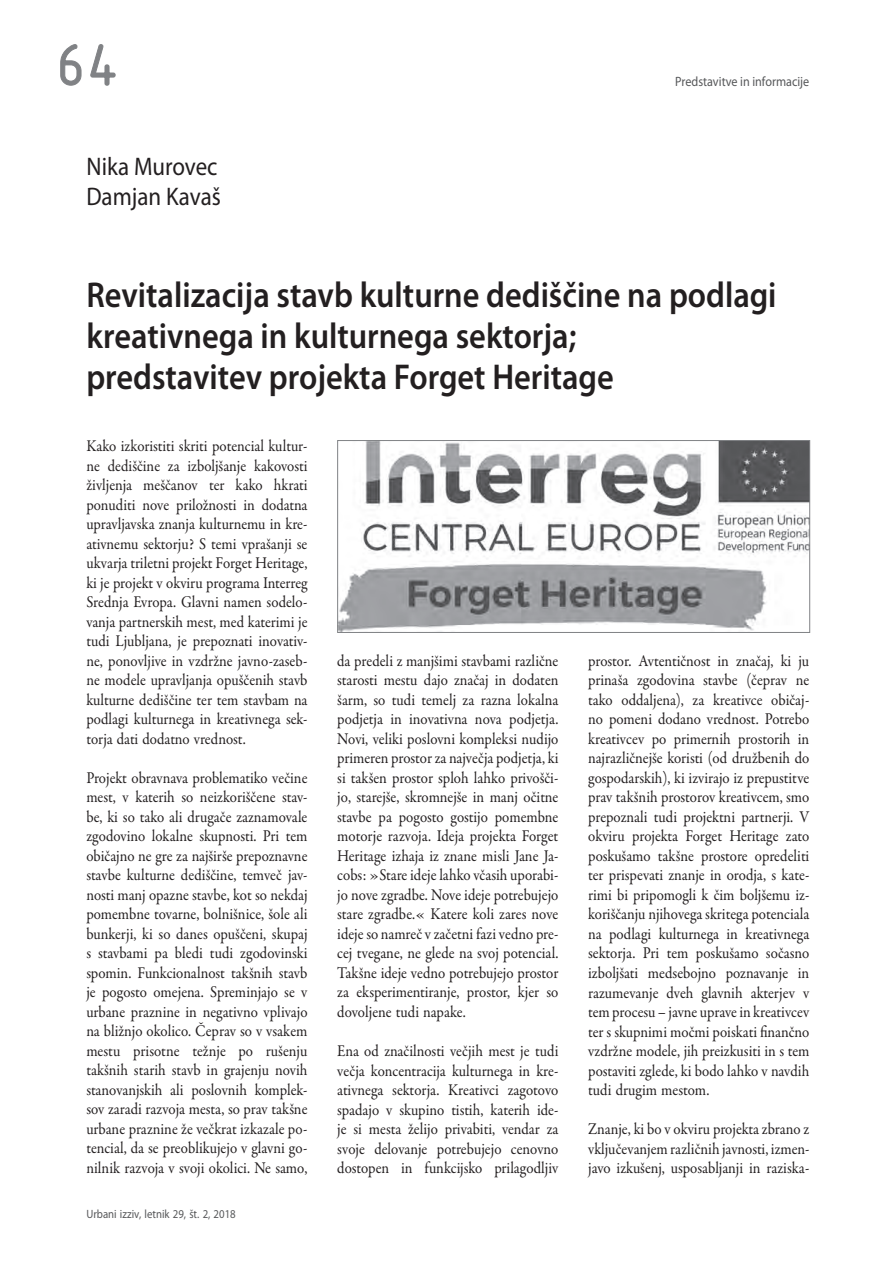
<style>
.page{position:relative;width:895px;height:1264px;background:#fff}
.page>*{position:absolute;margin:0;border:0;box-sizing:border-box;transform-origin:0 0}
.t1{font:63px "ISOCTEUR";color:#808285}
.t2{font:600 36px/41.2px "Myriad Pro";color:#231f20;scale:.9 1}
.t3{font:25.5px/30px "Myriad Pro";color:#231f20;scale:.9 1}
.t4{font:16.5px/19.5px "Garamond Premr Pro";color:#231f20;text-align:justify;scale:.9 1}
.t5{font:13.5px "Myriad Pro";color:#57585a;scale:.9 1}
.t6{font:12px "Myriad Pro";color:#57585a;scale:.9 1}
</style>
<div class="page">
<svg style="left:60px;top:44px;width:22px;height:42px"></svg>
<svg style="left:90px;top:44px;width:26px;height:42px"></svg>
<img style="left:339px;top:442px;width:469px;height:189px">
<div style="left:337px;top:440px;width:473px;height:193px;border:1px solid #808285"></div>
<h1 class="t1" style="left:49px;top:24px;width:78px">64</h1>
<h3 class="t3" style="left:86px;top:152px;width:151px">Nika Murovec<br>Damjan Kavaš</h3>
<p class="t5" style="left:675px;top:74px;width:150px">Predstavitve in informacije</p>
<h2 class="t2" style="left:86px;top:273px;width:768px">Revitalizacija stavb kulturne dediščine na podlagi kreativnega in kulturnega sektorja;<br>predstavitev projekta Forget Heritage</h2>
<p class="t4" style="left:86px;top:436px;width:247px">Kako izkoristiti skriti potencial kultur&shy;ne dediščine za izboljšanje kakovosti življenja meščanov ter kako hkrati ponuditi nove priložnosti in dodatna upravljavska znanja kulturnemu in kre&shy;ativnemu sektorju? S temi vprašanji se ukvarja triletni projekt Forget Heritage, ki je projekt v okviru programa Interreg Srednja Evropa. Glavni namen sodelo&shy;vanja partnerskih mest, med katerimi je tudi Ljubljana, je prepoznati inovativ&shy;ne, ponovljive in vzdržne javno-zaseb&shy;ne modele upravljanja opuščenih stavb kulturne dediščine ter tem stavbam na podlagi kulturnega in kreativnega sek&shy;torja dati dodatno vrednost.</p>
<p class="t4" style="left:86px;top:768px;width:247px">Projekt obravnava problematiko večine mest, v katerih so neizkoriščene stav&shy;be, ki so tako ali drugače zaznamovale zgodovino lokalne skupnosti. Pri tem običajno ne gre za najširše prepoznavne stavbe kulturne dediščine, temveč jav&shy;nosti manj opazne stavbe, kot so nekdaj pomembne tovarne, bolnišnice, šole ali bunkerji, ki so danes opuščeni, skupaj s stavbami pa bledi tudi zgodovinski spomin. Funkcionalnost takšnih stavb je pogosto omejena. Spreminjajo se v urbane praznine in negativno vplivajo na bližnjo okolico. Čeprav so v vsakem mestu prisotne težnje po rušenju takšnih starih stavb in grajenju novih stanovanjskih ali poslovnih komplek&shy;sov zaradi razvoja mesta, so prav takšne urbane praznine že večkrat izkazale po&shy;tencial, da se preoblikujejo v glavni go&shy;nilnik razvoja v svoji okolici. Ne samo,</p>
<p class="t6" style="left:86px;top:1207px;width:168px">Urbani izziv, letnik 29, št. 2, 2018</p>
<p class="t4" style="left:337px;top:651px;width:247px">da predeli z manjšimi stavbami različne starosti mestu dajo značaj in dodaten šarm, so tudi temelj za razna lokalna podjetja in inovativna nova podjetja.<br>Novi, veliki poslovni kompleksi nudijo primeren prostor za največja podjetja, ki si takšen prostor sploh lahko privošči&shy;jo, starejše, skromnejše in manj očitne stavbe pa pogosto gostijo pomembne motorje razvoja. Ideja projekta Forget Heritage izhaja iz znane misli Jane Ja&shy;cobs: »Stare ideje lahko včasih uporabi&shy;jo nove zgradbe. Nove ideje potrebujejo stare zgradbe.« Katere koli zares nove ideje so namreč v začetni fazi vedno pre&shy;cej tvegane, ne glede na svoj potencial.<br>Takšne ideje vedno potrebujejo prostor za eksperimentiranje, prostor, kjer so dovoljene tudi napake.</p>
<p class="t4" style="left:337px;top:1041px;width:247px">Ena od značilnosti večjih mest je tudi večja koncentracija kulturnega in kre&shy;ativnega sektorja. Kreativci zagotovo spadajo v skupino tistih, katerih ide&shy;je si mesta želijo privabiti, vendar za svoje delovanje potrebujejo cenovno dostopen in funkcijsko prilagodljiv</p>
<p class="t4" style="left:588px;top:651px;width:247px">prostor. Avtentičnost in značaj, ki ju prinaša zgodovina stavbe (čeprav ne tako oddaljena), za kreativce običaj&shy;no pomeni dodano vrednost. Potrebo kreativcev po primernih prostorih in najrazličnejše koristi (od družbenih do gospodarskih), ki izvirajo iz prepustitve prav takšnih prostorov kreativcem, smo prepoznali tudi projektni partnerji. V okviru projekta Forget Heritage zato poskušamo takšne prostore opredeliti ter prispevati znanje in orodja, s kate&shy;rimi bi pripomogli k čim boljšemu iz&shy;koriščanju njihovega skritega potenciala na podlagi kulturnega in kreativnega sektorja. Pri tem poskušamo sočasno izboljšati medsebojno poznavanje in razumevanje dveh glavnih akterjev v tem procesu – javne uprave in kreativcev ter s skupnimi močmi poiskati finančno vzdržne modele, jih preizkusiti in s tem postaviti zglede, ki bodo lahko v navdih tudi drugim mestom.</p>
<p class="t4" style="left:588px;top:1119px;width:247px">Znanje, ki bo v okviru projekta zbrano z vključevanjem različnih javnosti, izmen&shy;javo izkušenj, usposabljanji in raziska-</p>
</div>
